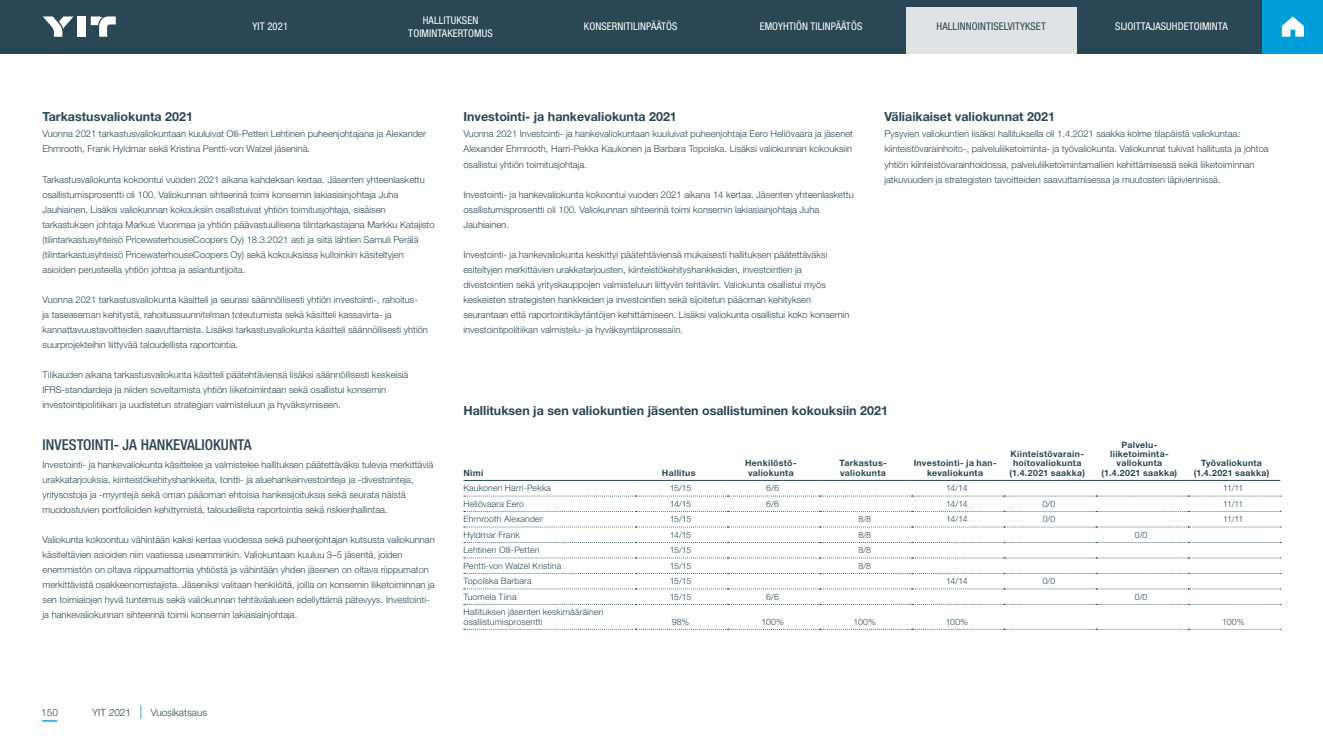
<style>
.page{position:relative;width:1323px;height:745px;background:#fff}
.page>*{position:absolute;margin:0;border:0;box-sizing:border-box;transform-origin:0 0}
.t1{font:500 condensed 15px "Helvetica Neue LT Pro";color:#294754}
.t2{font:700 12.5px "Helvetica Neue LT Pro";color:#294754}
.t3{font:condensed 10.62px/12.5px "Helvetica Neue LT Pro";letter-spacing:.01em;color:#fff;text-align:center}
.t4{font:condensed 10.62px "Helvetica Neue LT Pro";letter-spacing:.01em;color:#294754}
.t5{font:300 10px "Helvetica Neue LT Pro";color:#294754}
.t6{font:300 9.38px/15px "Helvetica Neue LT Pro";color:#294754}
.t7{font:300 8.75px/9.4px "Helvetica Neue LT Pro";letter-spacing:.02em;color:#294754}
.t8{font:700 8.75px/9.4px "Helvetica Neue LT Pro";letter-spacing:.035em;color:#294754;text-align:center}
.s1{font-size:13.75px;color:#009fda}
</style>
<div class="page">
<svg style="left:42px;top:720px;width:15px;height:1px"></svg>
<svg style="left:464px;top:495px;width:817px;height:1px"></svg>
<svg style="left:464px;top:511px;width:817px;height:1px"></svg>
<svg style="left:464px;top:526px;width:817px;height:1px"></svg>
<hr style="left:463px;top:479px;width:172px;height:1px;background:#294754">
<hr style="left:635px;top:479px;width:92px;height:1px;background:#294754">
<hr style="left:727px;top:479px;width:92px;height:1px;background:#294754">
<hr style="left:819px;top:479px;width:93px;height:1px;background:#294754">
<hr style="left:912px;top:479px;width:92px;height:1px;background:#294754">
<hr style="left:1004px;top:479px;width:92px;height:1px;background:#294754">
<hr style="left:1096px;top:479px;width:92px;height:1px;background:#294754">
<hr style="left:1188px;top:479px;width:92px;height:1px;background:#294754">
<svg style="left:464px;top:542px;width:817px;height:1px"></svg>
<svg style="left:464px;top:557px;width:817px;height:1px"></svg>
<svg style="left:464px;top:588px;width:817px;height:1px"></svg>
<svg style="left:464px;top:603px;width:817px;height:1px"></svg>
<svg style="left:464px;top:628px;width:817px;height:1px"></svg>
<div style="left:0;top:0;width:1323px;height:53px;background:#294754"></div>
<div style="left:77px;top:16px;width:9px;height:21px;background:#fff"></div>
<svg style="left:91px;top:16px;width:25px;height:21px"></svg>
<svg style="left:43px;top:16px;width:31px;height:21px"></svg>
<div style="left:1263px;top:0;width:60px;height:53px;background:#009fda"></div>
<svg style="left:1282px;top:17px;width:22px;height:20px"></svg>
<div style="left:906px;top:7px;width:170px;height:46px;background:#dfe3e5"></div>
<p class="t3" style="left:252px;top:20px;width:37px">YIT 2021</p>
<p class="t3" style="left:408px;top:14px;width:86px">HALLITUKSEN<br>TOIMINTAKERTOMUS</p>
<p class="t3" style="left:584px;top:20px;width:95px">KONSERNITILINPÄÄTÖS</p>
<p class="t3" style="left:760px;top:20px;width:104px">EMOYHTIÖN TILINPÄÄTÖS</p>
<p class="t4" style="left:936px;top:20px;width:111px">HALLINNOINTISELVITYKSET</p>
<p class="t3" style="left:1115px;top:20px;width:114px">SIJOITTAJASUHDETOIMINTA</p>
<h2 class="t2" style="left:43px;top:109px;width:152px">Tarkastusvaliokunta 2021</h2>
<p class="t6" style="left:43px;top:126px;width:385px">Vuonna 2021 tarkastusvaliokuntaan kuuluivat Olli-Petteri Lehtinen puheenjohtajana ja Alexander<br>Ehrnrooth, Frank Hyldmar sekä Kristina Pentti-von Walzel jäseninä.</p>
<p class="t6" style="left:43px;top:171px;width:394px">Tarkastusvaliokunta kokoontui vuoden 2021 aikana kahdeksan kertaa. Jäsenten yhteenlaskettu osallistumisprosentti oli 100. Valiokunnan sihteerinä toimi konsernin lakiasiainjohtaja Juha Jauhiainen. Lisäksi valiokunnan kokouksiin osallistuivat yhtiön toimitusjohtaja, sisäisen tarkastuksen johtaja Markus Vuorimaa ja yhtiön päävastuullisena tilintarkastajana Markku Katajisto (tilintarkastusyhteisö PricewaterhouseCoopers Oy) 18.3.2021 asti ja siitä lähtien Samuli Perälä (tilintarkastusyhteisö PricewaterhouseCoopers Oy) sekä kokouksissa kulloinkin käsiteltyjen asioiden perusteella yhtiön johtoa ja asiantuntijoita.</p>
<p class="t6" style="left:43px;top:291px;width:387px">Vuonna 2021 tarkastusvaliokunta käsitteli ja seurasi säännöllisesti yhtiön investointi-, rahoitus-<br>ja taseaseman kehitystä, rahoitussuunnitelman toteutumista sekä käsitteli kassavirta- ja kannattavuustavoitteiden saavuttamista. Lisäksi tarkastusvaliokunta käsitteli säännöllisesti yhtiön suurprojekteihin liittyvää taloudellista raportointia.</p>
<p class="t6" style="left:43px;top:366px;width:367px">Tilikauden aikana tarkastusvaliokunta käsitteli päätehtäviensä lisäksi säännöllisesti keskeisiä<br>IFRS-standardeja ja niiden soveltamista yhtiön liiketoimintaan sekä osallistui konsernin investointipolitiikan ja uudistetun strategian valmisteluun ja hyväksymiseen.</p>
<h1 class="t1" style="left:43px;top:436px;width:210px">INVESTOINTI- JA HANKEVALIOKUNTA</h1>
<p class="t6" style="left:43px;top:456px;width:392px">Investointi- ja hankevaliokunta käsittelee ja valmistelee hallituksen päätettäväksi tulevia merkittäviä urakkatarjouksia, kiinteistökehityshankkeita, tontti- ja aluehankeinvestointeja ja -divestointeja, yritysostoja ja -myyntejä sekä oman pääoman ehtoisia hankesijoituksia sekä seurata näistä muodostuvien portfolioiden kehittymistä, taloudellista raportointia sekä riskienhallintaa.</p>
<p class="t6" style="left:43px;top:531px;width:394px">Valiokunta kokoontuu vähintään kaksi kertaa vuodessa sekä puheenjohtajan kutsusta valiokunnan käsiteltävien asioiden niin vaatiessa useamminkin. Valiokuntaan kuuluu 3–5 jäsentä, joiden enemmistön on oltava riippumattomia yhtiöstä ja vähintään yhden jäsenen on oltava riippumaton merkittävistä osakkeenomistajista. Jäseniksi valitaan henkilöitä, joilla on konsernin liiketoiminnan ja sen toimialojen hyvä tuntemus sekä valiokunnan tehtäväalueen edellyttämä pätevyys. Investointi&shy;ja hankevaliokunnan sihteerinä toimii konsernin lakiasiainjohtaja.</p>
<h2 class="t2" style="left:463px;top:109px;width:215px">Investointi- ja hankevaliokunta 2021</h2>
<p class="t6" style="left:463px;top:126px;width:391px;text-align:justify">Vuonna 2021 Investointi- ja hankevaliokuntaan kuuluivat puheenjohtaja Eero Heliövaara ja jäsenet Alexander Ehrnrooth, Harri-Pekka Kaukonen ja Barbara Topolska. Lisäksi valiokunnan kokouksiin osallistui yhtiön toimitusjohtaja.</p>
<p class="t6" style="left:463px;top:186px;width:392px">Investointi- ja hankevaliokunta kokoontui vuoden 2021 aikana 14 kertaa. Jäsenten yhteenlaskettu osallistumisprosentti oli 100. Valiokunnan sihteerinä toimi konsernin lakiasiainjohtaja Juha<br>Jauhiainen.</p>
<p class="t6" style="left:463px;top:246px;width:388px">Investointi- ja hankevaliokunta keskittyi päätehtäviensä mukaisesti hallituksen päätettäväksi esiteltyjen merkittävien urakkatarjousten, kiinteistökehityshankkeiden, investointien ja divestointien sekä yrityskauppojen valmisteluun liittyviin tehtäviin. Valiokunta osallistui myös keskeisten strategisten hankkeiden ja investointien sekä sijoitetun pääoman kehityksen seurantaan että raportointikäytäntöjen kehittämiseen. Lisäksi valiokunta osallistui koko konsernin investointipolitiikan valmistelu- ja hyväksyntäprosessiin.</p>
<h2 class="t2" style="left:884px;top:109px;width:172px">Väliaikaiset valiokunnat 2021</h2>
<p class="t6" style="left:884px;top:126px;width:386px">Pysyvien valiokuntien lisäksi hallituksella oli 1.4.2021 saakka kolme tilapäistä valiokuntaa: kiinteistövarainhoito-, palveluliiketoiminta- ja työvaliokunta. Valiokunnat tukivat hallitusta ja johtoa yhtiön kiinteistövarainhoidossa, palveluliiketoimintamallien kehittämisessä sekä liiketoiminnan jatkuvuuden ja strategisten tavoitteiden saavuttamisessa ja muutosten läpiviennissä.</p>
<h2 class="t2" style="left:463px;top:402px;width:426px">Hallituksen ja sen valiokuntien jäsenten osallistuminen kokouksiin 2021</h2>
<p class="t8" style="left:463px;top:467px;width:21px">Nimi</p>
<p class="t8" style="left:662px;top:467px;width:35px">Hallitus</p>
<p class="t8" style="left:745px;top:458px;width:53px">Henkilöstö&shy;valiokunta</p>
<p class="t8" style="left:839px;top:458px;width:49px;text-align:left">Tarkastus&shy;valiokunta</p>
<p class="t8" style="left:914px;top:458px;width:84px">Investointi- ja han&shy;kevaliokunta</p>
<p class="t8" style="left:1009px;top:448px;width:77px">Kiinteistövarain&shy;hoitovaliokunta (1.4.2021 saakka)</p>
<p class="t8" style="left:1102px;top:439px;width:77px">Palvelu&shy;liiketoiminta&shy;valiokunta (1.4.2021 saakka)</p>
<p class="t8" style="left:1194px;top:458px;width:77px">Työvaliokunta (1.4.2021 saakka)</p>
<p class="t7" style="left:463px;top:483px;width:89px">Kaukonen Harri-Pekka</p>
<p class="t7" style="left:670px;top:483px;width:23px">15/15</p>
<p class="t7" style="left:766px;top:483px;width:14px">6/6</p>
<p class="t7" style="left:946px;top:483px;width:23px">14/14</p>
<p class="t7" style="left:1223px;top:483px;width:22px">11/11</p>
<p class="t7" style="left:463px;top:498px;width:62px">Heliövaara Eero</p>
<p class="t7" style="left:670px;top:498px;width:23px">14/15</p>
<p class="t7" style="left:766px;top:498px;width:14px">6/6</p>
<p class="t7" style="left:946px;top:498px;width:23px">14/14</p>
<p class="t7" style="left:1043px;top:498px;width:14px">0/0</p>
<p class="t7" style="left:1223px;top:498px;width:22px">11/11</p>
<p class="t7" style="left:463px;top:514px;width:81px">Ehrnrooth Alexander</p>
<p class="t7" style="left:670px;top:514px;width:23px">15/15</p>
<p class="t7" style="left:858px;top:514px;width:14px">8/8</p>
<p class="t7" style="left:946px;top:514px;width:23px">14/14</p>
<p class="t7" style="left:1043px;top:514px;width:14px">0/0</p>
<p class="t7" style="left:1223px;top:514px;width:22px">11/11</p>
<p class="t7" style="left:463px;top:529px;width:58px">Hyldmar Frank</p>
<p class="t7" style="left:670px;top:529px;width:23px">14/15</p>
<p class="t7" style="left:858px;top:529px;width:14px">8/8</p>
<p class="t7" style="left:1135px;top:529px;width:14px">0/0</p>
<p class="t7" style="left:463px;top:545px;width:77px">Lehtinen Olli-Petteri</p>
<p class="t7" style="left:670px;top:545px;width:23px">15/15</p>
<p class="t7" style="left:858px;top:545px;width:14px">8/8</p>
<p class="t7" style="left:463px;top:560px;width:99px">Pentti-von Walzel Kristina</p>
<p class="t7" style="left:670px;top:560px;width:23px">15/15</p>
<p class="t7" style="left:858px;top:560px;width:14px">8/8</p>
<p class="t7" style="left:463px;top:576px;width:70px">Topolska Barbara</p>
<p class="t7" style="left:670px;top:576px;width:23px">15/15</p>
<p class="t7" style="left:946px;top:576px;width:23px">14/14</p>
<p class="t7" style="left:1043px;top:576px;width:14px">0/0</p>
<p class="t7" style="left:463px;top:591px;width:55px">Tuomela Tiina</p>
<p class="t7" style="left:670px;top:591px;width:23px">15/15</p>
<p class="t7" style="left:766px;top:591px;width:14px">6/6</p>
<p class="t7" style="left:1135px;top:591px;width:14px">0/0</p>
<p class="t7" style="left:463px;top:607px;width:142px">Hallituksen jäsenten keskimääräinen osallistumisprosentti</p>
<p class="t7" style="left:672px;top:616px;width:19px">98%</p>
<p class="t7" style="left:761px;top:616px;width:24px">100%</p>
<p class="t7" style="left:854px;top:616px;width:24px">100%</p>
<p class="t7" style="left:946px;top:616px;width:24px">100%</p>
<p class="t7" style="left:1222px;top:616px;width:24px">100%</p>
<p class="t5" style="left:41px;top:705px;width:18px">150</p>
<p class="t5" style="left:92px;top:705px;width:117px">YIT 2021 <span class="s1">|</span> Vuosikatsaus</p>
</div>
